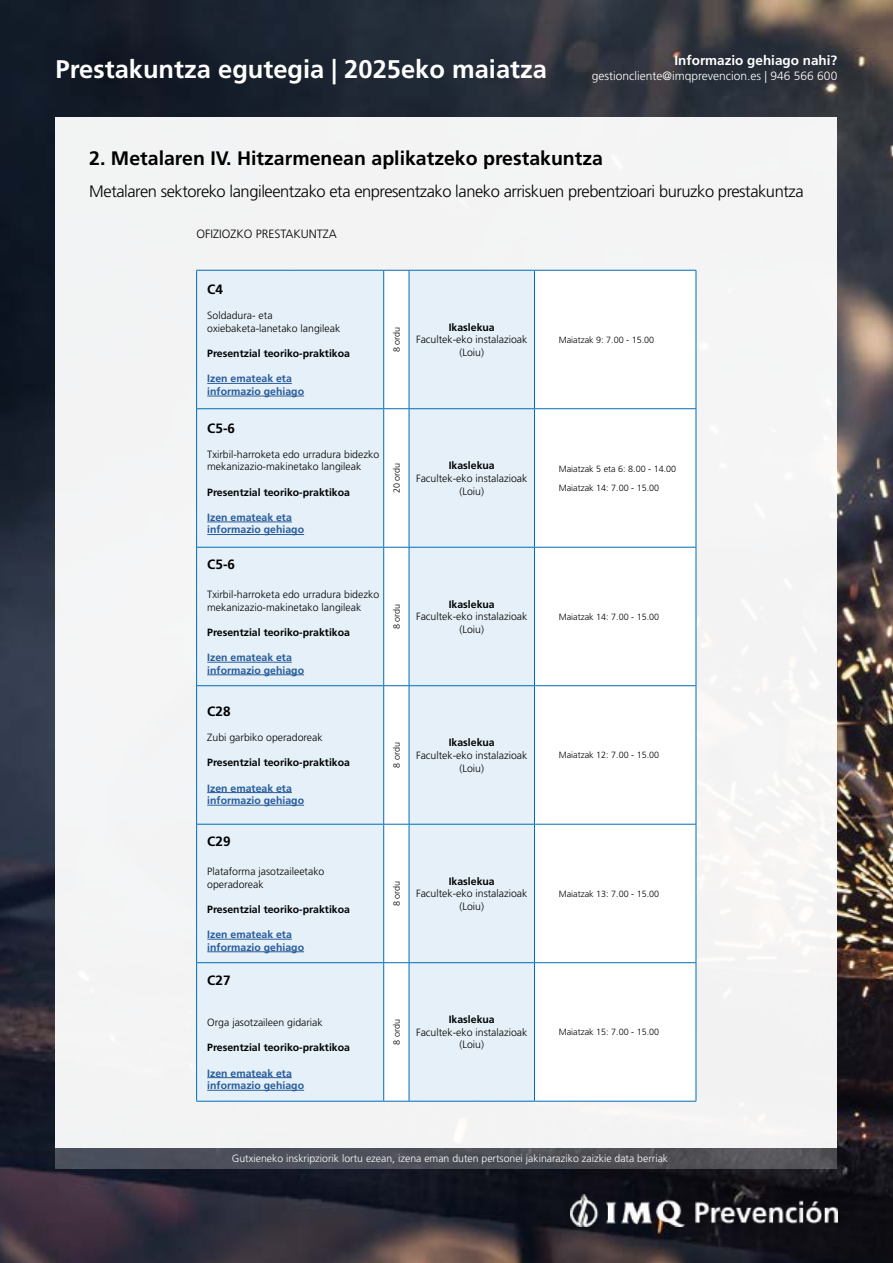
<style>
.page{position:relative;width:893px;height:1263px;background:#fff}
.page>*{position:absolute;margin:0;border:0;box-sizing:border-box;transform-origin:0 0}
.t1{font:700 25.5px "Frutiger LT Std";color:#fff}
.t2{font:700 19.5px "Frutiger LT Std";color:#000}
.t3{font:300 16.5px "Frutiger LT Std";letter-spacing:-.025em;color:#000}
.t4{font:700 13.5px "Frutiger LT Std";color:#fff}
.t5{font:700 13.5px "Frutiger LT Std";color:#000}
.t6{font:300 12px "Frutiger LT Std";color:#fff}
.t7{font:300 12px "Frutiger LT Std";color:#000}
.t8{font:300 10.5px/12.6px "Frutiger LT Std";color:#000;text-align:center}
.t9{font:700 10.5px "Frutiger LT Std";color:#000}
.t10{font:700 10.5px/12.6px "Frutiger LT Std";color:#275b9b}
.t11{font:300 10.5px "Frutiger LT Std";color:#fff}
.t12{font:300 9px "Frutiger LT Std";color:#000}
.t13{font:300 9px/19.4px "Frutiger LT Std";color:#020203}
.s1{color:#020203}
.s2{color:#000}
</style>
<div class="page">
<img style="left:0;top:0;width:893px;height:1263px">
<div style="left:56px;top:117px;width:781px;height:1030px;background:#f3f4f4"></div>
<div style="left:56px;top:1147px;width:781px;height:21px;background:#4e4f5a"></div>
<img style="left:571px;top:1194px;width:266px;height:33px">
<div style="left:197px;top:271px;width:186px;height:830px;background:#e5f0f8"></div>
<svg style="left:384px;top:271px;width:312px;height:830px;fill:#fff"></svg>
<hr style="left:383px;top:271px;width:1px;height:137px;background:#006db6">
<hr style="left:383px;top:409px;width:1px;height:138px;background:#006db6">
<hr style="left:383px;top:548px;width:1px;height:137px;background:#006db6">
<hr style="left:383px;top:686px;width:1px;height:138px;background:#006db6">
<hr style="left:383px;top:824px;width:1px;height:138px;background:#006db6">
<hr style="left:383px;top:963px;width:1px;height:138px;background:#006db6">
<hr style="left:409px;top:271px;width:1px;height:137px;background:#006db6">
<hr style="left:409px;top:409px;width:1px;height:138px;background:#006db6">
<hr style="left:409px;top:548px;width:1px;height:137px;background:#006db6">
<hr style="left:409px;top:686px;width:1px;height:138px;background:#006db6">
<hr style="left:409px;top:824px;width:1px;height:138px;background:#006db6">
<hr style="left:409px;top:963px;width:1px;height:138px;background:#006db6">
<hr style="left:196px;top:271px;width:1px;height:138px;background:#006db6">
<hr style="left:196px;top:409px;width:1px;height:138px;background:#006db6">
<hr style="left:196px;top:547px;width:1px;height:139px;background:#006db6">
<hr style="left:196px;top:686px;width:1px;height:138px;background:#006db6">
<hr style="left:196px;top:824px;width:1px;height:139px;background:#006db6">
<hr style="left:196px;top:963px;width:1px;height:138px;background:#006db6">
<hr style="left:534px;top:271px;width:1px;height:137px;background:#006db6">
<hr style="left:534px;top:409px;width:1px;height:138px;background:#006db6">
<hr style="left:534px;top:548px;width:1px;height:137px;background:#006db6">
<hr style="left:534px;top:686px;width:1px;height:138px;background:#006db6">
<hr style="left:534px;top:824px;width:1px;height:138px;background:#006db6">
<hr style="left:534px;top:963px;width:1px;height:138px;background:#006db6">
<hr style="left:696px;top:271px;width:1px;height:138px;background:#006db6">
<hr style="left:696px;top:409px;width:1px;height:138px;background:#006db6">
<hr style="left:696px;top:547px;width:1px;height:139px;background:#006db6">
<hr style="left:696px;top:686px;width:1px;height:138px;background:#006db6">
<hr style="left:696px;top:824px;width:1px;height:139px;background:#006db6">
<hr style="left:696px;top:963px;width:1px;height:138px;background:#006db6">
<hr style="left:196px;top:270px;width:188px;height:1px;background:#006db6">
<svg style="left:384px;top:270px;width:25px;height:1px"></svg>
<hr style="left:197px;top:408px;width:187px;height:1px;background:#006db6">
<svg style="left:384px;top:408px;width:25px;height:1px"></svg>
<hr style="left:409px;top:408px;width:125px;height:1px;background:#006db6">
<hr style="left:534px;top:408px;width:162px;height:1px;background:#006db6">
<hr style="left:197px;top:547px;width:187px;height:1px;background:#006db6">
<svg style="left:384px;top:547px;width:25px;height:1px"></svg>
<hr style="left:409px;top:547px;width:125px;height:1px;background:#006db6">
<hr style="left:534px;top:547px;width:162px;height:1px;background:#006db6">
<hr style="left:197px;top:685px;width:187px;height:1px;background:#006db6">
<svg style="left:384px;top:685px;width:25px;height:1px"></svg>
<hr style="left:409px;top:685px;width:125px;height:1px;background:#006db6">
<hr style="left:534px;top:685px;width:162px;height:1px;background:#006db6">
<hr style="left:197px;top:824px;width:187px;height:1px;background:#006db6">
<svg style="left:384px;top:824px;width:25px;height:1px"></svg>
<hr style="left:409px;top:824px;width:125px;height:1px;background:#006db6">
<hr style="left:534px;top:824px;width:162px;height:1px;background:#006db6">
<hr style="left:197px;top:962px;width:187px;height:1px;background:#006db6">
<svg style="left:384px;top:962px;width:25px;height:1px"></svg>
<hr style="left:409px;top:962px;width:125px;height:1px;background:#006db6">
<hr style="left:534px;top:962px;width:162px;height:1px;background:#006db6">
<hr style="left:409px;top:270px;width:125px;height:1px;background:#006db6">
<hr style="left:534px;top:270px;width:162px;height:1px;background:#006db6">
<hr style="left:196px;top:1101px;width:188px;height:1px;background:#006db6">
<svg style="left:384px;top:1101px;width:25px;height:1px"></svg>
<hr style="left:409px;top:1101px;width:125px;height:1px;background:#006db6">
<hr style="left:534px;top:1101px;width:162px;height:1px;background:#006db6">
<hr style="left:207px;top:383px;width:85px;height:1px;background:#275b9b">
<hr style="left:207px;top:396px;width:97px;height:1px;background:#275b9b">
<hr style="left:207px;top:522px;width:85px;height:1px;background:#275b9b">
<hr style="left:207px;top:534px;width:97px;height:1px;background:#275b9b">
<hr style="left:207px;top:662px;width:85px;height:1px;background:#275b9b">
<hr style="left:207px;top:674px;width:97px;height:1px;background:#275b9b">
<hr style="left:207px;top:792px;width:85px;height:1px;background:#275b9b">
<hr style="left:207px;top:805px;width:97px;height:1px;background:#275b9b">
<hr style="left:207px;top:939px;width:85px;height:1px;background:#275b9b">
<hr style="left:207px;top:951px;width:97px;height:1px;background:#275b9b">
<hr style="left:207px;top:1077px;width:85px;height:1px;background:#275b9b">
<hr style="left:207px;top:1090px;width:97px;height:1px;background:#275b9b">
<h1 class="t1" style="left:56px;top:54px;width:493px">Prestakuntza egutegia | 2025eko maiatza</h1>
<p class="t4" style="left:674px;top:53px;width:164px">Informazio gehiago nahi?</p>
<p class="t6" style="left:592px;top:69px;width:247px">gestioncliente@imqprevencion.es | 946 566 600</p>
<h2 class="t2" style="left:89px;top:146px;width:515px">2. Metalaren IV. Hitzarmenean aplikatzeko prestakuntza</h2>
<h3 class="t3" style="left:89px;top:182px;width:716px">Metalaren sektoreko langileentzako eta enpresentzako laneko arriskuen prebentzioari buruzko prestakuntza</h3>
<p class="t7" style="left:196px;top:227px;width:142px">OFIZIOZKO PRESTAKUNTZA</p>
<p class="t5" style="left:207px;top:281px;width:17px">C4</p>
<p class="t8" style="left:207px;top:310px;width:135px;text-align:left">Soldadura- eta oxiebaketa-lanetako langileak</p>
<p class="t9" style="left:207px;top:347px;width:144px">Presentzial teoriko-praktikoa</p>
<p class="t10" style="left:207px;top:372px;width:98px">Izen emateak eta informazio gehiago</p>
<p class="t5" style="left:207px;top:420px;width:29px">C5-6</p>
<p class="t8" style="left:207px;top:448px;width:173px;text-align:left">Txirbil-harroketa edo urradura bidezko mekanizazio-makinetako langileak</p>
<p class="t9" style="left:207px;top:486px;width:144px">Presentzial teoriko-praktikoa</p>
<p class="t10" style="left:207px;top:511px;width:98px">Izen emateak eta informazio gehiago</p>
<p class="t5" style="left:207px;top:557px;width:29px">C5-6</p>
<p class="t8" style="left:207px;top:588px;width:173px;text-align:left">Txirbil-harroketa edo urradura bidezko mekanizazio-makinetako langileak</p>
<p class="t9" style="left:207px;top:626px;width:144px">Presentzial teoriko-praktikoa</p>
<p class="t10" style="left:207px;top:651px;width:98px">Izen emateak eta informazio gehiago</p>
<p class="t5" style="left:207px;top:703px;width:25px">C28</p>
<p class="t8" style="left:207px;top:731px;width:117px">Zubi garbiko operadoreak</p>
<p class="t9" style="left:207px;top:756px;width:144px">Presentzial teoriko-praktikoa</p>
<p class="t10" style="left:207px;top:782px;width:98px">Izen emateak eta informazio gehiago</p>
<p class="t5" style="left:207px;top:834px;width:25px">C29</p>
<p class="t8" style="left:207px;top:865px;width:119px;text-align:left">Plataforma jasotzaileetako operadoreak</p>
<p class="t9" style="left:207px;top:903px;width:144px">Presentzial teoriko-praktikoa</p>
<p class="t10" style="left:207px;top:928px;width:98px">Izen emateak eta informazio gehiago</p>
<p class="t5" style="left:207px;top:972px;width:25px">C27</p>
<p class="t8" style="left:207px;top:1016px;width:117px">Orga jasotzaileen gidariak</p>
<p class="t9" style="left:207px;top:1041px;width:144px">Presentzial teoriko-praktikoa</p>
<p class="t10" style="left:207px;top:1067px;width:98px">Izen emateak eta informazio gehiago</p>
<p class="t12" style="left:392px;top:352px;width:27px;rotate:-90deg">8 ordu</p>
<p class="t9" style="left:449px;top:321px;width:48px">Ikaslekua</p>
<p class="t8" style="left:416px;top:334px;width:113px">Facultek-eko instalazioak (Loiu)</p>
<p class="t12" style="left:559px;top:335px;width:97px"><span class="s1">Maiatzak 9</span>: 7.00 - 15.00</p>
<p class="t12" style="left:392px;top:493px;width:32px;rotate:-90deg">20 ordu</p>
<p class="t9" style="left:449px;top:459px;width:48px">Ikaslekua</p>
<p class="t8" style="left:416px;top:472px;width:113px">Facultek-eko instalazioak (Loiu)</p>
<p class="t13" style="left:559px;top:459px;width:119px">Maiatzak 5 eta 6<span class="s2">: 8.00 - 14.00<br></span>Maiatzak 14<span class="s2">: 7.00 - 15.00</span></p>
<p class="t12" style="left:392px;top:629px;width:27px;rotate:-90deg">8 ordu</p>
<p class="t9" style="left:449px;top:598px;width:48px">Ikaslekua</p>
<p class="t8" style="left:416px;top:611px;width:113px">Facultek-eko instalazioak (Loiu)</p>
<p class="t12" style="left:559px;top:612px;width:102px"><span class="s1">Maiatzak 14</span>: 7.00 - 15.00</p>
<p class="t12" style="left:392px;top:768px;width:27px;rotate:-90deg">8 ordu</p>
<p class="t9" style="left:449px;top:736px;width:48px">Ikaslekua</p>
<p class="t8" style="left:416px;top:749px;width:113px">Facultek-eko instalazioak (Loiu)</p>
<p class="t12" style="left:559px;top:750px;width:102px"><span class="s1">Maiatzak 12</span>: 7.00 - 15.00</p>
<p class="t12" style="left:392px;top:906px;width:27px;rotate:-90deg">8 ordu</p>
<p class="t9" style="left:449px;top:875px;width:48px">Ikaslekua</p>
<p class="t8" style="left:416px;top:888px;width:113px">Facultek-eko instalazioak (Loiu)</p>
<p class="t12" style="left:559px;top:889px;width:102px"><span class="s1">Maiatzak 13</span>: 7.00 - 15.00</p>
<p class="t12" style="left:392px;top:1044px;width:27px;rotate:-90deg">8 ordu</p>
<p class="t9" style="left:449px;top:1013px;width:48px">Ikaslekua</p>
<p class="t8" style="left:416px;top:1026px;width:113px">Facultek-eko instalazioak (Loiu)</p>
<p class="t12" style="left:559px;top:1027px;width:102px"><span class="s1">Maiatzak 15</span>: 7.00 - 15.00</p>
<p class="t11" style="left:232px;top:1152px;width:438px">Gutxieneko inskripziorik lortu ezean, izena eman duten pertsonei jakinaraziko zaizkie data berriak</p>
</div>
